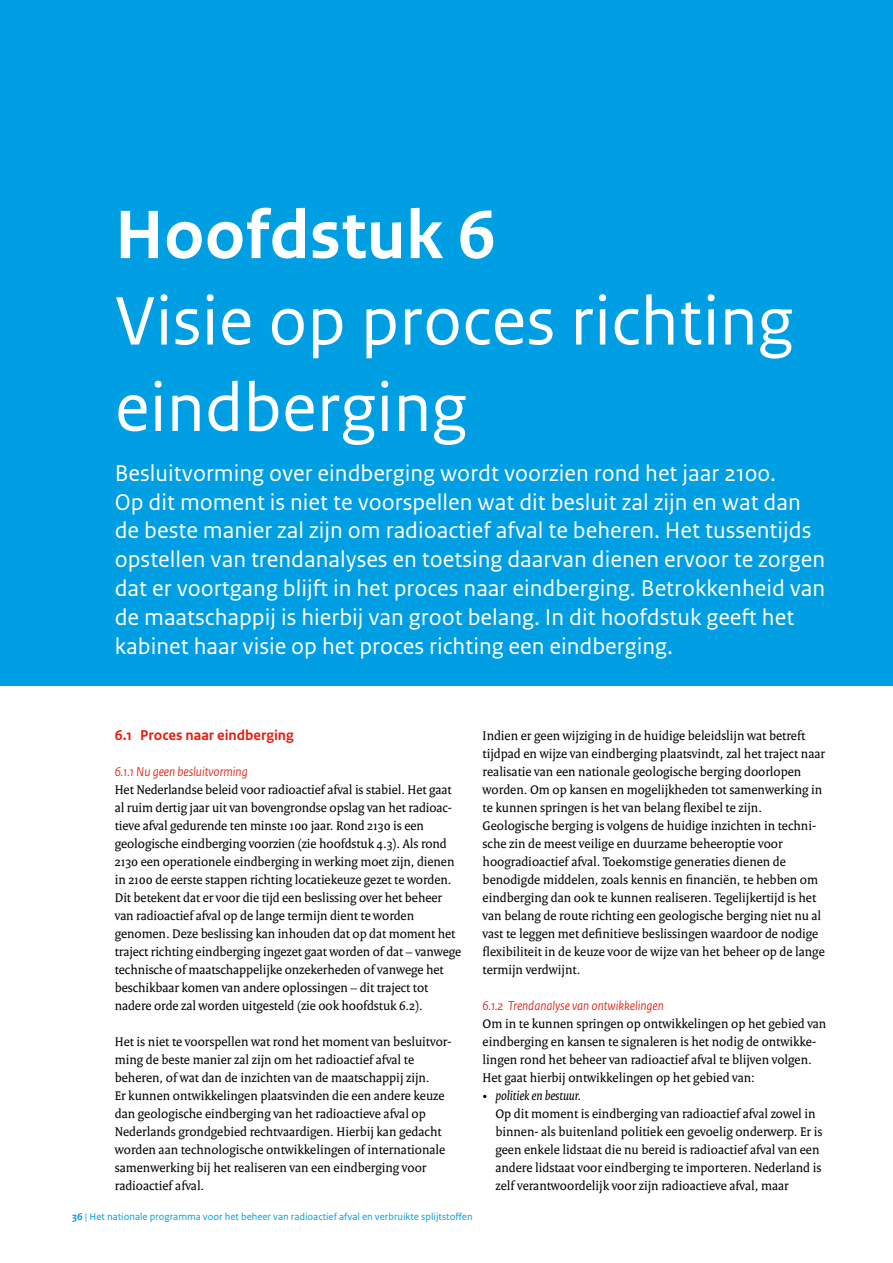
<style>
.page{position:relative;width:893px;height:1263px;background:#fff}
.page>*{position:absolute;margin:0;border:0;box-sizing:border-box;transform-origin:0 0}
._04_RO_Paragraafkop{font:72px/86.4px "Rijksoverheid Sans Text";color:#fff}
._04_RO_Paragraafkop-2{font:700 72px "Rijksoverheid Sans Text";color:#fff}
._09_RO_Inleiding{font:24px/28.8px "Rijksoverheid Sans Text";color:#fff}
._05_RO_Alineakop_San{font:700 15px "Rijksoverheid Sans Text";color:#e31f13}
._10_RO_Broodtekst_Se{font:13.5px/18px "Rijksoverheid Serif";color:#000}
._07_RO_Tussenkop_Ser{font:italic 13.5px "Rijksoverheid Sans Heading";color:#e31f13}
.t1{font:10.5px "Rijksoverheid Sans Text";color:#009ee3}
.s1{font-weight:700}
.s2{font-style:italic}
</style>
<div class="page">
<div style="left:0;top:0;width:893px;height:686px;background:#009ee3"></div>
<p class="_04_RO_Paragraafkop-2" style="left:115px;top:194px;width:382px">Hoofdstuk 6</p>
<p class="_04_RO_Paragraafkop" style="left:115px;top:279px;width:680px">Visie op proces richting eindberging</p>
<p class="_09_RO_Inleiding" style="left:115px;top:459px;width:712px">Besluitvorming over eindberging wordt voorzien rond het jaar 2100.<br>Op dit moment is niet te voorspellen wat dit besluit zal zijn en wat dan de beste manier zal zijn om radioactief afval te beheren. Het tussentijds opstellen van trendanalyses en toetsing daarvan dienen ervoor te zorgen dat er voortgang blijft in het proces naar eindberging. Betrokkenheid van de maatschappij is hierbij van groot belang. In dit hoofdstuk geeft het kabinet haar visie op het proces richting een eindberging.</p>
<p class="_05_RO_Alineakop_San" style="left:115px;top:726px;width:180px">6.1 Proces naar eindberging</p>
<p class="_07_RO_Tussenkop_Ser" style="left:115px;top:764px;width:134px">6.1.1 Nu geen besluitvorming</p>
<p class="_10_RO_Broodtekst_Se" style="left:115px;top:780px;width:348px">Het Nederlandse beleid voor radioactief afval is stabiel. Het gaat al ruim dertig jaar uit van bovengrondse opslag van het radioac&shy;tieve afval gedurende ten minste 100 jaar. Rond 2130 is een geologische eindberging voorzien (zie hoofdstuk 4.3). Als rond 2130 een operationele eindberging in werking moet zijn, dienen in 2100 de eerste stappen richting locatiekeuze gezet te worden.<br>Dit betekent dat er voor die tijd een beslissing over het beheer van radioactief afval op de lange termijn dient te worden genomen. Deze beslissing kan inhouden dat op dat moment het traject richting eindberging ingezet gaat worden of dat – vanwege technische of maatschappelijke onzekerheden of vanwege het beschikbaar komen van andere oplossingen – dit traject tot nadere orde zal worden uitgesteld (zie ook hoofdstuk 6.2).</p>
<p class="_10_RO_Broodtekst_Se" style="left:115px;top:1032px;width:338px">Het is niet te voorspellen wat rond het moment van besluitvor&shy;ming de beste manier zal zijn om het radioactief afval te beheren, of wat dan de inzichten van de maatschappij zijn.<br>Er kunnen ontwikkelingen plaatsvinden die een andere keuze dan geologische eindberging van het radioactieve afval op Nederlands grondgebied rechtvaardigen. Hierbij kan gedacht worden aan technologische ontwikkelingen of internationale samenwerking bij het realiseren van een eindberging voor radioactief afval.</p>
<p class="t1" style="left:72px;top:1211px;width:402px"><span class="s1">36</span> | Het nationale programma voor het beheer van radioactief afval en verbruikte splijtstoffen</p>
<p class="_10_RO_Broodtekst_Se" style="left:483px;top:726px;width:344px">Indien er geen wijziging in de huidige beleidslijn wat betreft tijdpad en wijze van eindberging plaatsvindt, zal het traject naar realisatie van een nationale geologische berging doorlopen worden. Om op kansen en mogelijkheden tot samenwerking in te kunnen springen is het van belang flexibel te zijn.<br>Geologische berging is volgens de huidige inzichten in techni&shy;sche zin de meest veilige en duurzame beheeroptie voor hoogradioactief afval. Toekomstige generaties dienen de benodigde middelen, zoals kennis en financiën, te hebben om eindberging dan ook te kunnen realiseren. Tegelijkertijd is het van belang de route richting een geologische berging niet nu al vast te leggen met definitieve beslissingen waardoor de nodige flexibiliteit in de keuze voor de wijze van het beheer op de lange termijn verdwijnt.</p>
<p class="_07_RO_Tussenkop_Ser" style="left:483px;top:998px;width:183px">6.1.2 Trendanalyse van ontwikkelingen</p>
<p class="_10_RO_Broodtekst_Se" style="left:483px;top:1014px;width:345px">Om in te kunnen springen op ontwikkelingen op het gebied van eindberging en kansen te signaleren is het nodig de ontwikke&shy;lingen rond het beheer van radioactief afval te blijven volgen.<br>Het gaat hierbij ontwikkelingen op het gebied van:</p>
<p class="_10_RO_Broodtekst_Se" style="left:495px;top:1086px;width:329px;text-indent:-13px">• <span class="s2">politiek en bestuur.<br></span>Op dit moment is eindberging van radioactief afval zowel in binnen- als buitenland politiek een gevoelig onderwerp. Er is geen enkele lidstaat die nu bereid is radioactief afval van een andere lidstaat voor eindberging te importeren. Nederland is zelf verantwoordelijk voor zijn radioactieve afval, maar</p>
</div>
